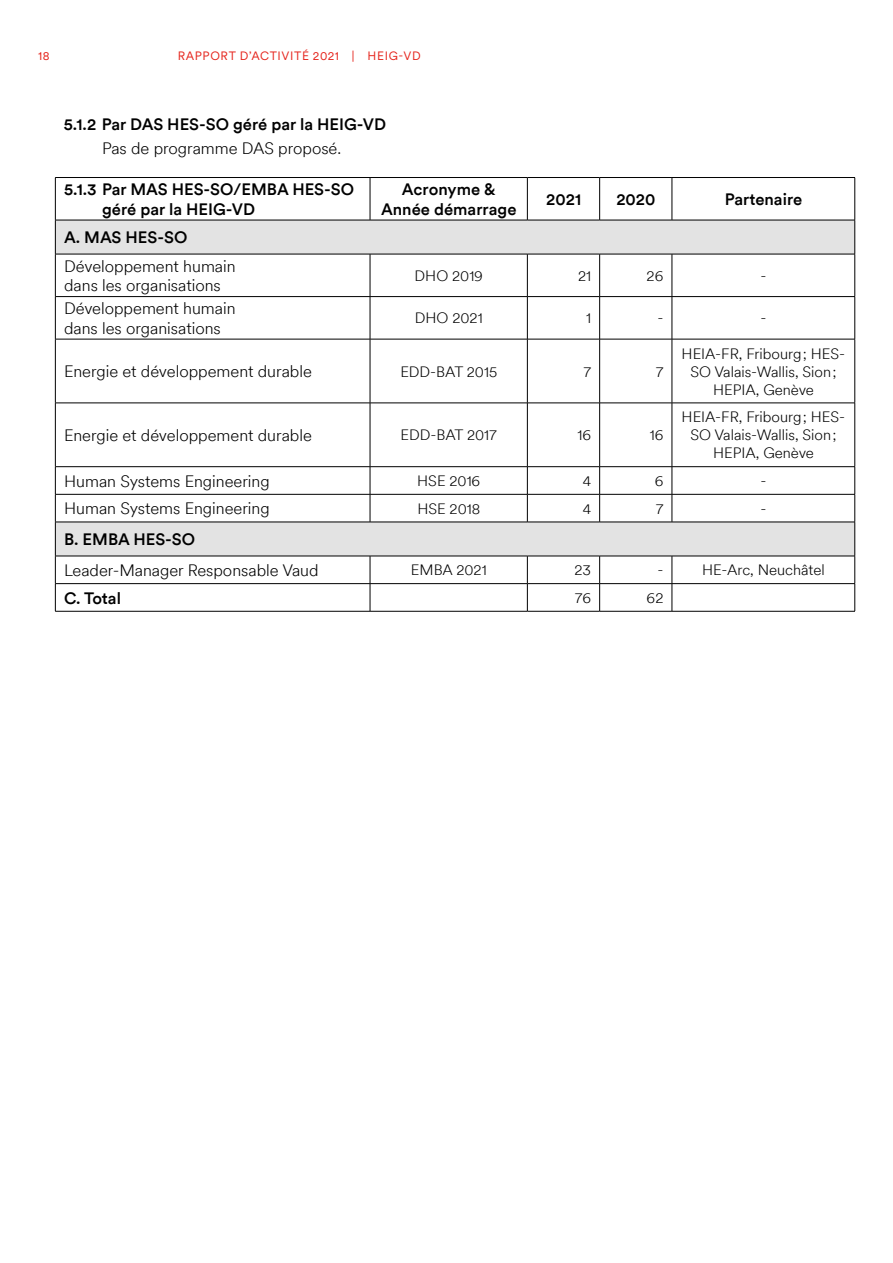
<style>
.page{position:relative;width:893px;height:1263px;background:#fff}
.page>*{position:absolute;margin:0;border:0;box-sizing:border-box;transform-origin:0 0}
.t1{font:300 16.5px/19.8px "Circular XXTT";color:#000}
.t2{font:500 16.5px/19.8px "Circular XXTT";color:#000}
.t3{font:300 15px/18px "Circular XXTT";color:#000;text-align:center}
.t4{font:12px "Circular XX";letter-spacing:.05em;color:#e5231b}
</style>
<div class="page">
<svg style="left:56px;top:221px;width:798px;height:335px"></svg>
<hr style="left:55px;top:177px;width:315px;height:1px;background:#000">
<hr style="left:55px;top:178px;width:1px;height:42px;background:#000">
<hr style="left:370px;top:177px;width:157px;height:1px;background:#000">
<hr style="left:370px;top:178px;width:1px;height:42px;background:#000">
<hr style="left:527px;top:177px;width:73px;height:1px;background:#000">
<hr style="left:527px;top:178px;width:1px;height:42px;background:#000">
<hr style="left:600px;top:177px;width:72px;height:1px;background:#000">
<hr style="left:599px;top:178px;width:1px;height:42px;background:#000">
<hr style="left:672px;top:177px;width:183px;height:1px;background:#000">
<hr style="left:672px;top:178px;width:1px;height:42px;background:#000">
<hr style="left:854px;top:178px;width:1px;height:42px;background:#000">
<hr style="left:55px;top:220px;width:315px;height:1px;background:#000">
<hr style="left:55px;top:220px;width:1px;height:34px;background:#000">
<hr style="left:370px;top:220px;width:157px;height:1px;background:#000">
<hr style="left:527px;top:220px;width:73px;height:1px;background:#000">
<hr style="left:600px;top:220px;width:72px;height:1px;background:#000">
<hr style="left:672px;top:220px;width:183px;height:1px;background:#000">
<hr style="left:854px;top:220px;width:1px;height:34px;background:#000">
<hr style="left:55px;top:254px;width:315px;height:1px;background:#000">
<hr style="left:55px;top:254px;width:1px;height:42px;background:#000">
<hr style="left:370px;top:254px;width:157px;height:1px;background:#000">
<hr style="left:370px;top:254px;width:1px;height:42px;background:#000">
<hr style="left:527px;top:254px;width:73px;height:1px;background:#000">
<hr style="left:527px;top:254px;width:1px;height:42px;background:#000">
<hr style="left:600px;top:254px;width:72px;height:1px;background:#000">
<hr style="left:599px;top:254px;width:1px;height:42px;background:#000">
<hr style="left:672px;top:254px;width:183px;height:1px;background:#000">
<hr style="left:672px;top:254px;width:1px;height:42px;background:#000">
<hr style="left:854px;top:254px;width:1px;height:42px;background:#000">
<hr style="left:55px;top:296px;width:315px;height:1px;background:#000">
<hr style="left:55px;top:297px;width:1px;height:42px;background:#000">
<hr style="left:370px;top:296px;width:157px;height:1px;background:#000">
<hr style="left:370px;top:297px;width:1px;height:42px;background:#000">
<hr style="left:527px;top:296px;width:73px;height:1px;background:#000">
<hr style="left:527px;top:297px;width:1px;height:42px;background:#000">
<hr style="left:600px;top:296px;width:72px;height:1px;background:#000">
<hr style="left:599px;top:297px;width:1px;height:42px;background:#000">
<hr style="left:672px;top:296px;width:183px;height:1px;background:#000">
<hr style="left:672px;top:297px;width:1px;height:42px;background:#000">
<hr style="left:854px;top:297px;width:1px;height:42px;background:#000">
<hr style="left:55px;top:339px;width:315px;height:1px;background:#000">
<hr style="left:55px;top:339px;width:1px;height:64px;background:#000">
<hr style="left:370px;top:339px;width:157px;height:1px;background:#000">
<hr style="left:370px;top:339px;width:1px;height:64px;background:#000">
<hr style="left:527px;top:339px;width:73px;height:1px;background:#000">
<hr style="left:527px;top:339px;width:1px;height:64px;background:#000">
<hr style="left:600px;top:339px;width:72px;height:1px;background:#000">
<hr style="left:599px;top:339px;width:1px;height:64px;background:#000">
<hr style="left:672px;top:339px;width:183px;height:1px;background:#000">
<hr style="left:672px;top:339px;width:1px;height:64px;background:#000">
<hr style="left:854px;top:339px;width:1px;height:64px;background:#000">
<hr style="left:55px;top:403px;width:315px;height:1px;background:#000">
<hr style="left:55px;top:403px;width:1px;height:63px;background:#000">
<hr style="left:370px;top:403px;width:157px;height:1px;background:#000">
<hr style="left:370px;top:403px;width:1px;height:63px;background:#000">
<hr style="left:527px;top:403px;width:73px;height:1px;background:#000">
<hr style="left:527px;top:403px;width:1px;height:63px;background:#000">
<hr style="left:600px;top:403px;width:72px;height:1px;background:#000">
<hr style="left:599px;top:403px;width:1px;height:63px;background:#000">
<hr style="left:672px;top:403px;width:183px;height:1px;background:#000">
<hr style="left:672px;top:403px;width:1px;height:63px;background:#000">
<hr style="left:854px;top:403px;width:1px;height:63px;background:#000">
<hr style="left:55px;top:466px;width:315px;height:1px;background:#000">
<hr style="left:370px;top:466px;width:157px;height:1px;background:#000">
<hr style="left:527px;top:466px;width:73px;height:1px;background:#000">
<hr style="left:600px;top:466px;width:72px;height:1px;background:#000">
<hr style="left:672px;top:466px;width:183px;height:1px;background:#000">
<hr style="left:55px;top:494px;width:315px;height:1px;background:#000">
<svg style="left:55px;top:467px;width:1px;height:55px"></svg>
<hr style="left:370px;top:494px;width:157px;height:1px;background:#000">
<svg style="left:370px;top:467px;width:1px;height:55px"></svg>
<hr style="left:527px;top:494px;width:73px;height:1px;background:#000">
<svg style="left:527px;top:467px;width:1px;height:55px"></svg>
<hr style="left:600px;top:494px;width:72px;height:1px;background:#000">
<svg style="left:599px;top:467px;width:1px;height:55px"></svg>
<hr style="left:672px;top:494px;width:183px;height:1px;background:#000">
<svg style="left:672px;top:467px;width:1px;height:55px"></svg>
<svg style="left:854px;top:467px;width:1px;height:55px"></svg>
<hr style="left:55px;top:522px;width:315px;height:1px;background:#000">
<hr style="left:55px;top:522px;width:1px;height:34px;background:#000">
<hr style="left:370px;top:522px;width:157px;height:1px;background:#000">
<hr style="left:527px;top:522px;width:73px;height:1px;background:#000">
<hr style="left:600px;top:522px;width:72px;height:1px;background:#000">
<hr style="left:672px;top:522px;width:183px;height:1px;background:#000">
<hr style="left:854px;top:522px;width:1px;height:34px;background:#000">
<hr style="left:55px;top:556px;width:315px;height:1px;background:#000">
<hr style="left:370px;top:556px;width:157px;height:1px;background:#000">
<hr style="left:527px;top:556px;width:73px;height:1px;background:#000">
<hr style="left:600px;top:556px;width:72px;height:1px;background:#000">
<hr style="left:672px;top:556px;width:183px;height:1px;background:#000">
<svg style="left:55px;top:556px;width:1px;height:55px"></svg>
<svg style="left:370px;top:556px;width:1px;height:55px"></svg>
<svg style="left:527px;top:556px;width:1px;height:55px"></svg>
<svg style="left:599px;top:556px;width:1px;height:55px"></svg>
<svg style="left:672px;top:556px;width:1px;height:55px"></svg>
<svg style="left:854px;top:556px;width:1px;height:55px"></svg>
<hr style="left:55px;top:611px;width:315px;height:1px;background:#000">
<hr style="left:370px;top:611px;width:157px;height:1px;background:#000">
<hr style="left:527px;top:611px;width:73px;height:1px;background:#000">
<hr style="left:600px;top:611px;width:72px;height:1px;background:#000">
<hr style="left:672px;top:611px;width:183px;height:1px;background:#000">
<hr style="left:55px;top:583px;width:315px;height:1px;background:#000">
<hr style="left:370px;top:583px;width:157px;height:1px;background:#000">
<hr style="left:527px;top:583px;width:73px;height:1px;background:#000">
<hr style="left:600px;top:583px;width:72px;height:1px;background:#000">
<hr style="left:672px;top:583px;width:183px;height:1px;background:#000">
<p class="t4" style="left:38px;top:48px;width:13px">18</p>
<p class="t4" style="left:178px;top:48px;width:244px">RAPPORT D’ACTIVITÉ 2021 | HEIG-VD</p>
<p class="t2" style="left:64px;top:113px;width:324px">5.1.2 Par DAS HES-SO géré par la HEIG-VD</p>
<p class="t1" style="left:102px;top:137px;width:241px">Pas de programme DAS proposé.</p>
<p class="t2" style="left:102px;top:179px;width:254px;text-indent:-38px">5.1.3 Par MAS HES-SO/EMBA HES-SO géré par la HEIG-VD</p>
<p class="t2" style="left:381px;top:179px;width:137px;text-align:center">Acronyme &amp;<br>Année démarrage</p>
<p class="t2" style="left:546px;top:189px;width:36px">2021</p>
<p class="t2" style="left:616px;top:189px;width:41px">2020</p>
<p class="t2" style="left:725px;top:189px;width:79px">Partenaire</p>
<p class="t2" style="left:64px;top:227px;width:125px">A. MAS HES-SO</p>
<p class="t1" style="left:64px;top:255px;width:173px">Développement humain dans les organisations</p>
<p class="t3" style="left:415px;top:266px;width:70px">DHO 2019</p>
<p class="t3" style="left:578px;top:266px;width:15px">21</p>
<p class="t3" style="left:647px;top:266px;width:18px">26</p>
<p class="t3" style="left:760px;top:266px;width:8px">-</p>
<p class="t1" style="left:64px;top:298px;width:173px">Développement humain dans les organisations</p>
<p class="t3" style="left:415px;top:309px;width:69px">DHO 2021</p>
<p class="t3" style="left:586px;top:309px;width:6px">1</p>
<p class="t3" style="left:657px;top:309px;width:8px">-</p>
<p class="t3" style="left:760px;top:309px;width:8px">-</p>
<p class="t1" style="left:64px;top:361px;width:249px">Energie et développement durable</p>
<p class="t3" style="left:400px;top:362px;width:98px">EDD-BAT 2015</p>
<p class="t3" style="left:583px;top:362px;width:9px">7</p>
<p class="t3" style="left:656px;top:362px;width:9px">7</p>
<p class="t3" style="left:682px;top:344px;width:165px">HEIA-FR, Fribourg; HES-<br>SO Valais-Wallis, Sion;<br>HEPIA, Genève</p>
<p class="t1" style="left:64px;top:425px;width:249px">Energie et développement durable</p>
<p class="t3" style="left:401px;top:425px;width:98px">EDD-BAT 2017</p>
<p class="t3" style="left:577px;top:425px;width:15px">16</p>
<p class="t3" style="left:650px;top:425px;width:15px">16</p>
<p class="t3" style="left:682px;top:407px;width:165px">HEIA-FR, Fribourg; HES-<br>SO Valais-Wallis, Sion;<br>HEPIA, Genève</p>
<p class="t1" style="left:64px;top:470px;width:207px">Human Systems Engineering</p>
<p class="t3" style="left:417px;top:471px;width:65px">HSE 2016</p>
<p class="t3" style="left:583px;top:471px;width:10px">4</p>
<p class="t3" style="left:655px;top:471px;width:10px">6</p>
<p class="t3" style="left:760px;top:471px;width:8px">-</p>
<p class="t1" style="left:64px;top:498px;width:207px">Human Systems Engineering</p>
<p class="t3" style="left:417px;top:499px;width:64px">HSE 2018</p>
<p class="t3" style="left:583px;top:499px;width:10px">4</p>
<p class="t3" style="left:656px;top:499px;width:9px">7</p>
<p class="t3" style="left:760px;top:499px;width:8px">-</p>
<p class="t2" style="left:64px;top:529px;width:133px">B. EMBA HES-SO</p>
<p class="t1" style="left:64px;top:560px;width:256px">Leader-Manager Responsable Vaud</p>
<p class="t3" style="left:411px;top:560px;width:77px">EMBA 2021</p>
<p class="t3" style="left:574px;top:560px;width:18px">23</p>
<p class="t3" style="left:657px;top:560px;width:8px">-</p>
<p class="t3" style="left:702px;top:560px;width:124px">HE-Arc, Neuchâtel</p>
<p class="t2" style="left:64px;top:587px;width:58px">C. Total</p>
<p class="t3" style="left:575px;top:588px;width:18px">76</p>
<p class="t3" style="left:647px;top:588px;width:18px">62</p>
</div>
